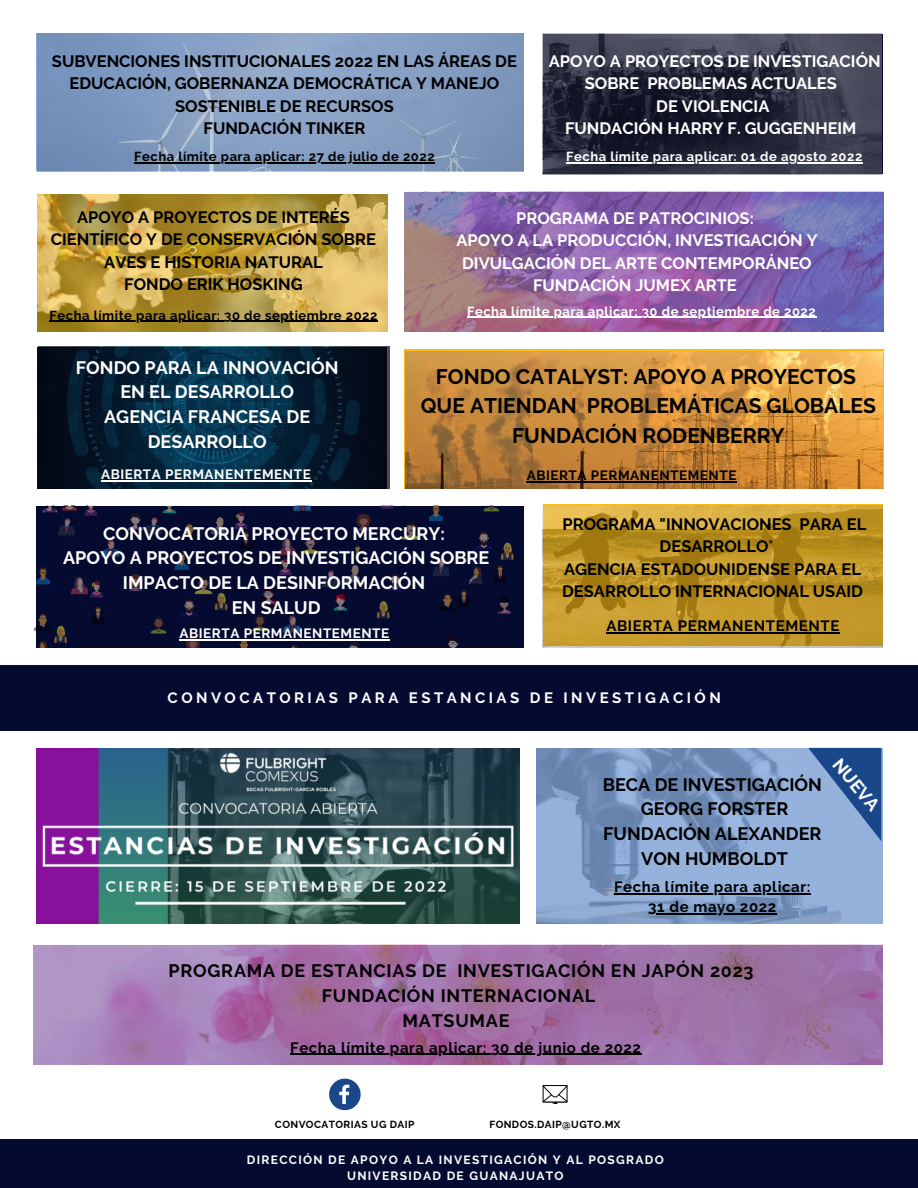
<style>
.page{position:relative;width:918px;height:1188px;background:#fff}
.page>*{position:absolute;margin:0;border:0;box-sizing:border-box;transform-origin:0 0}
.t1{font:700 21px "Raleway";color:#000}
.t2{font:700 18px/24.8px "Raleway";color:#fff;text-align:center}
.t3{font:700 18px "Raleway";letter-spacing:.04em;color:#000}
.t4{font:700 18px "Raleway";color:#000}
.t5{font:700 16.5px/22.5px "Raleway";color:#000;text-align:center}
.t6{font:700 16.5px/22.5px "Raleway";color:#fff;text-align:center}
.t7{font:700 15px "Raleway";letter-spacing:.04em;color:#000}
.t8{font:700 15px "Raleway";letter-spacing:.23em;color:#fff}
.t9{font:700 13.5px "Raleway";letter-spacing:.04em;color:#fff}
.t10{font:700 13.5px "Raleway";letter-spacing:.04em;color:#000}
.t11{font:700 13.05px "Raleway";letter-spacing:.04em;color:#fff}
.t12{font:700 13.05px "Raleway";letter-spacing:.04em;color:#000}
.t13{font:700 12px "Raleway";letter-spacing:.11em;color:#fff}
.t14{font:700 10.2px "Raleway";letter-spacing:.04em;color:#000}
.s1{font-weight:400}
</style>
<div class="page">
<svg style="left:543px;top:1085px;width:24px;height:18px"></svg>
<svg style="left:329px;top:1079px;width:32px;height:31px"></svg>
<div style="left:0;top:1140px;width:918px;height:48px;background:#050a30"></div>
<img style="left:38px;top:34px;width:486px;height:137px">
<img style="left:542px;top:34px;width:340px;height:140px">
<img style="left:404px;top:192px;width:479px;height:139px">
<img style="left:38px;top:194px;width:350px;height:138px">
<img style="left:34px;top:506px;width:490px;height:142px">
<img style="left:39px;top:347px;width:351px;height:141px">
<img style="left:405px;top:351px;width:477px;height:137px">
<img style="left:542px;top:506px;width:341px;height:142px">
<hr style="left:606px;top:632px;width:234px;height:1px;background:#000">
<hr style="left:180px;top:639px;width:210px;height:1px;background:#fff">
<hr style="left:134px;top:163px;width:301px;height:1px;background:#000">
<hr style="left:467px;top:317px;width:349px;height:1px;background:#fff">
<hr style="left:50px;top:321px;width:328px;height:1px;background:#000">
<hr style="left:101px;top:480px;width:210px;height:1px;background:#fff">
<hr style="left:566px;top:163px;width:297px;height:1px;background:#fff">
<hr style="left:527px;top:481px;width:210px;height:1px;background:#000">
<div style="left:0;top:665px;width:918px;height:66px;background:#050a30"></div>
<img style="left:33px;top:945px;width:850px;height:119px">
<hr style="left:290px;top:1054px;width:352px;height:1px;background:#000">
<img style="left:37px;top:748px;width:482px;height:176px">
<img style="left:536px;top:748px;width:347px;height:176px">
<svg style="left:808px;top:748px;width:73px;height:93px;background:#577cb2"></svg>
<hr style="left:614px;top:893px;width:197px;height:1px;background:#000">
<hr style="left:648px;top:914px;width:129px;height:1px;background:#000">
<p class="t5" style="left:52px;top:50px;width:467px">SUBVENCIONES INSTITUCIONALES 2022 EN LAS ÁREAS DE<br>EDUCACIÓN, GOBERNANZA DEMOCRÁTICA Y MANEJO<br>SOSTENIBLE DE RECURSOS</p>
<p class="t5" style="left:204px;top:117px;width:163px">FUNDACIÓN TINKER</p>
<p class="t12" style="left:134px;top:149px;width:302px">Fecha límite para aplicar: 27 de julio de 2022</p>
<p class="t6" style="left:549px;top:50px;width:333px">APOYO A PROYECTOS DE INVESTIGACIÓN<br>SOBRE PROBLEMAS ACTUALES</p>
<p class="t6" style="left:656px;top:95px;width:115px">DE VIOLENCIA</p>
<p class="t6" style="left:565px;top:117px;width:293px">FUNDACIÓN HARRY F. GUGGENHEIM</p>
<p class="t11" style="left:566px;top:149px;width:298px">Fecha límite para aplicar: 01 de agosto 2022</p>
<p class="t5" style="left:51px;top:206px;width:327px">APOYO A PROYECTOS DE INTERÉS<br>CIENTÍFICO Y DE CONSERVACIÓN SOBRE<br>AVES E HISTORIA NATURAL</p>
<p class="t5" style="left:124px;top:273px;width:180px">FONDO ERIK HOSKING</p>
<p class="t12" style="left:50px;top:307px;width:329px">Fecha límite para aplicar: 30 de septiembre 2022</p>
<p class="t2" style="left:76px;top:355px;width:264px">FONDO PARA LA INNOVACIÓN<br>EN EL DESARROLLO</p>
<p class="t2" style="left:104px;top:405px;width:208px">AGENCIA FRANCESA DE<br>DESARROLLO</p>
<p class="t9" style="left:101px;top:466px;width:211px">ABIERTA PERMANENTEMENTE</p>
<p class="t6" style="left:516px;top:207px;width:239px">PROGRAMA DE PATROCINIOS:</p>
<p class="t6" style="left:456px;top:229px;width:363px">APOYO A LA PRODUCCIÓN, INVESTIGACIÓN Y<br>DIVULGACIÓN DEL ARTE CONTEMPORÁNEO</p>
<p class="t6" style="left:533px;top:274px;width:205px">FUNDACIÓN JUMEX ARTE</p>
<p class="t11" style="left:467px;top:303px;width:350px">Fecha límite para aplicar: 30 de septiembre de 2022</p>
<p class="t1" style="left:436px;top:364px;width:422px">FONDO CATALYST: APOYO A PROYECTOS</p>
<p class="t1" style="left:421px;top:394px;width:457px">QUE ATIENDAN PROBLEMÁTICAS GLOBALES</p>
<p class="t1" style="left:512px;top:423px;width:274px">FUNDACIÓN RODENBERRY</p>
<p class="t10" style="left:527px;top:467px;width:211px">ABIERTA PERMANENTEMENTE</p>
<p class="t2" style="left:103px;top:521px;width:343px">CONVOCATORIA PROYECTO MERCURY:</p>
<p class="t2" style="left:63px;top:546px;width:428px">APOYO A PROYECTOS DE INVESTIGACIÓN SOBRE<br>IMPACTO DE LA DESINFORMACIÓN</p>
<p class="t2" style="left:232px;top:595px;width:90px">EN SALUD</p>
<p class="t9" style="left:180px;top:626px;width:211px">ABIERTA PERMANENTEMENTE</p>
<p class="t5" style="left:563px;top:513px;width:305px">PROGRAMA "INNOVACIONES PARA EL</p>
<p class="t5" style="left:660px;top:535px;width:115px">DESARROLLO<span class="s1">"</span></p>
<p class="t5" style="left:564px;top:558px;width:298px">AGENCIA ESTADOUNIDENSE PARA EL</p>
<p class="t5" style="left:562px;top:580px;width:302px">DESARROLLO INTERNACIONAL USAID</p>
<p class="t7" style="left:606px;top:617px;width:234px">ABIERTA PERMANENTEMENTE</p>
<p class="t8" style="left:168px;top:689px;width:555px">CONVOCATORIAS PARA ESTANCIAS DE INVESTIGACIÓN</p>
<p class="t4" style="left:603px;top:774px;width:221px">BECA DE INVESTIGACIÓN</p>
<p class="t4" style="left:641px;top:798px;width:149px">GEORG FORSTER</p>
<p class="t4" style="left:603px;top:823px;width:220px">FUNDACIÓN ALEXANDER</p>
<p class="t4" style="left:641px;top:848px;width:148px">VON HUMBOLDT</p>
<p class="t7" style="left:614px;top:878px;width:198px">Fecha límite para aplicar:</p>
<p class="t7" style="left:648px;top:898px;width:130px">31 de mayo 2022</p>
<p class="t2" style="left:846px;top:753px;width:64px;rotate:50deg">NUEVA</p>
<p class="t3" style="left:169px;top:960px;width:587px">PROGRAMA DE ESTANCIAS DE INVESTIGACIÓN EN JAPÓN 2023</p>
<p class="t3" style="left:322px;top:985px;width:275px">FUNDACIÓN INTERNACIONAL</p>
<p class="t3" style="left:403px;top:1010px;width:108px">MATSUMAE</p>
<p class="t7" style="left:290px;top:1038px;width:352px">Fecha límite para aplicar: 30 de junio de 2022</p>
<p class="t14" style="left:275px;top:1118px;width:141px">CONVOCATORIAS UG DAIP</p>
<p class="t14" style="left:489px;top:1118px;width:133px">FONDOS.DAIP@UGTO.MX</p>
<p class="t13" style="left:247px;top:1152px;width:419px">DIRECCIÓN DE APOYO A LA INVESTIGACIÓN Y AL POSGRADO</p>
<p class="t13" style="left:347px;top:1168px;width:218px">UNIVERSIDAD DE GUANAJUATO</p>
</div>
